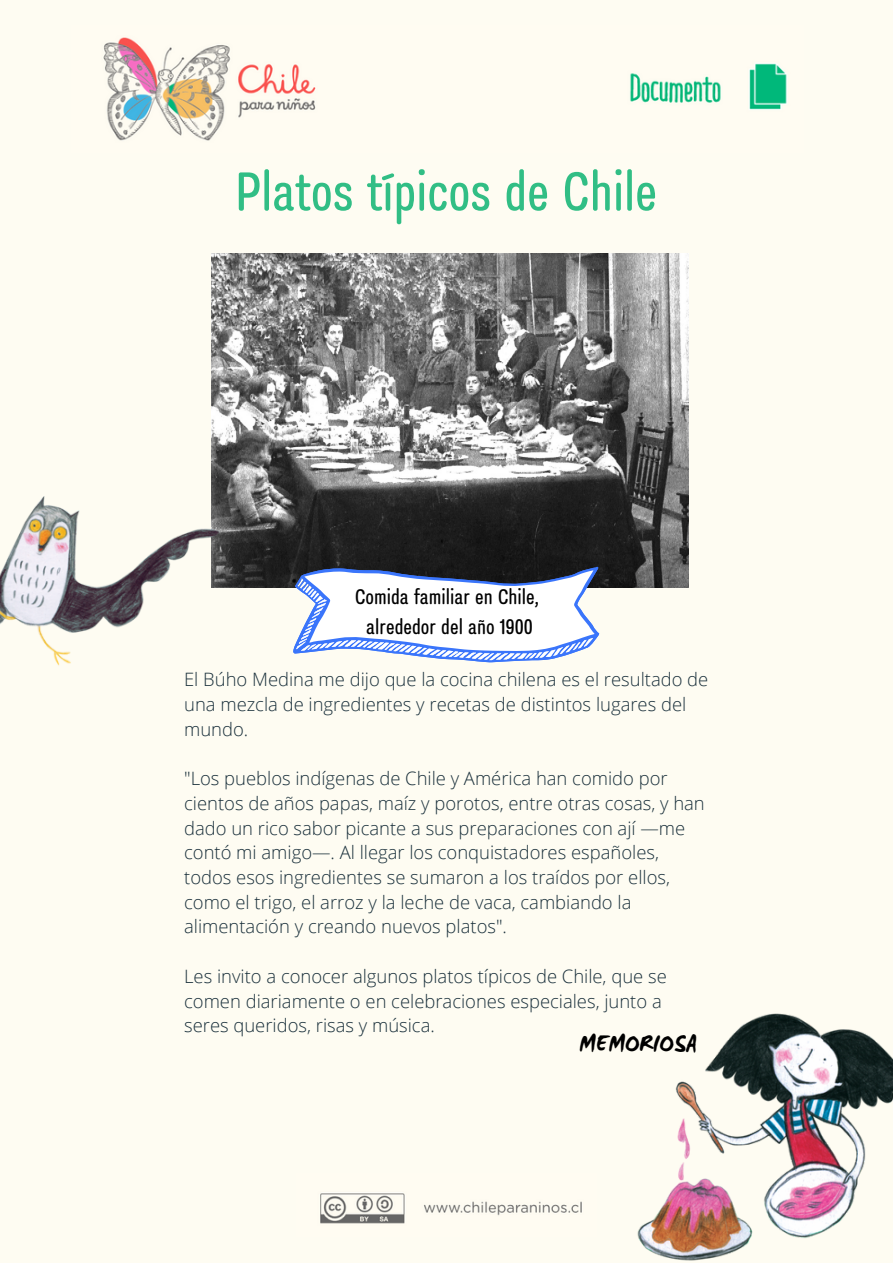
<style>
.page{position:relative;width:893px;height:1264px;background:#fff}
.page>*{position:absolute;margin:0;border:0;box-sizing:border-box;transform-origin:0 0}
.t1{font:500 condensed 54px "Prachason Neue Mon";color:#31be85}
.t2{font:700 25.5px "WC Mano Negra Bta";color:#000}
.t3{font:500 condensed 21px "Prachason Neue Mon";color:#000}
.t4{font:300 18.45px/24.8px "Open Sans";color:#1b313c}
</style>
<div class="page">
<div style="left:0;top:0;width:892px;height:1262px;background:#fefcf2"></div>
<img style="left:103px;top:37px;width:684px;height:104px">
<img style="left:320px;top:1193px;width:262px;height:31px">
<img style="left:637px;top:1013px;width:255px;height:248px">
<img style="left:211px;top:254px;width:477px;height:334px">
<img style="left:0;top:436px;width:235px;height:230px">
<svg style="left:293px;top:566px;width:306px;height:96px"></svg>
<p class="t1" style="left:235px;top:167px;width:423px">Platos típicos de Chile</p>
<p class="t3" style="left:355px;top:587px;width:185px">Comida familiar en Chile,</p>
<p class="t3" style="left:366px;top:617px;width:168px">alrededor del año 1900</p>
<p class="t4" style="left:184px;top:666px;width:525px">El Búho Medina me dijo que la cocina chilena es el resultado de una mezcla de ingredientes y recetas de distintos lugares del mundo.</p>
<p class="t4" style="left:184px;top:765px;width:522px">"Los pueblos indígenas de Chile y América han comido por cientos de años papas, maíz y porotos, entre otras cosas, y han dado un rico sabor picante a sus preparaciones con ají —me contó mi amigo—. Al llegar los conquistadores españoles, todos esos ingredientes se sumaron a los traídos por ellos, como el trigo, el arroz y la leche de vaca, cambiando la alimentación y creando nuevos platos".</p>
<p class="t4" style="left:184px;top:963px;width:484px">Les invito a conocer algunos platos típicos de Chile, que se comen diariamente o en celebraciones especiales, junto a seres queridos, risas y música.</p>
<p class="t2" style="left:579px;top:1027px;width:119px">MEMORIOSA</p>
</div>
